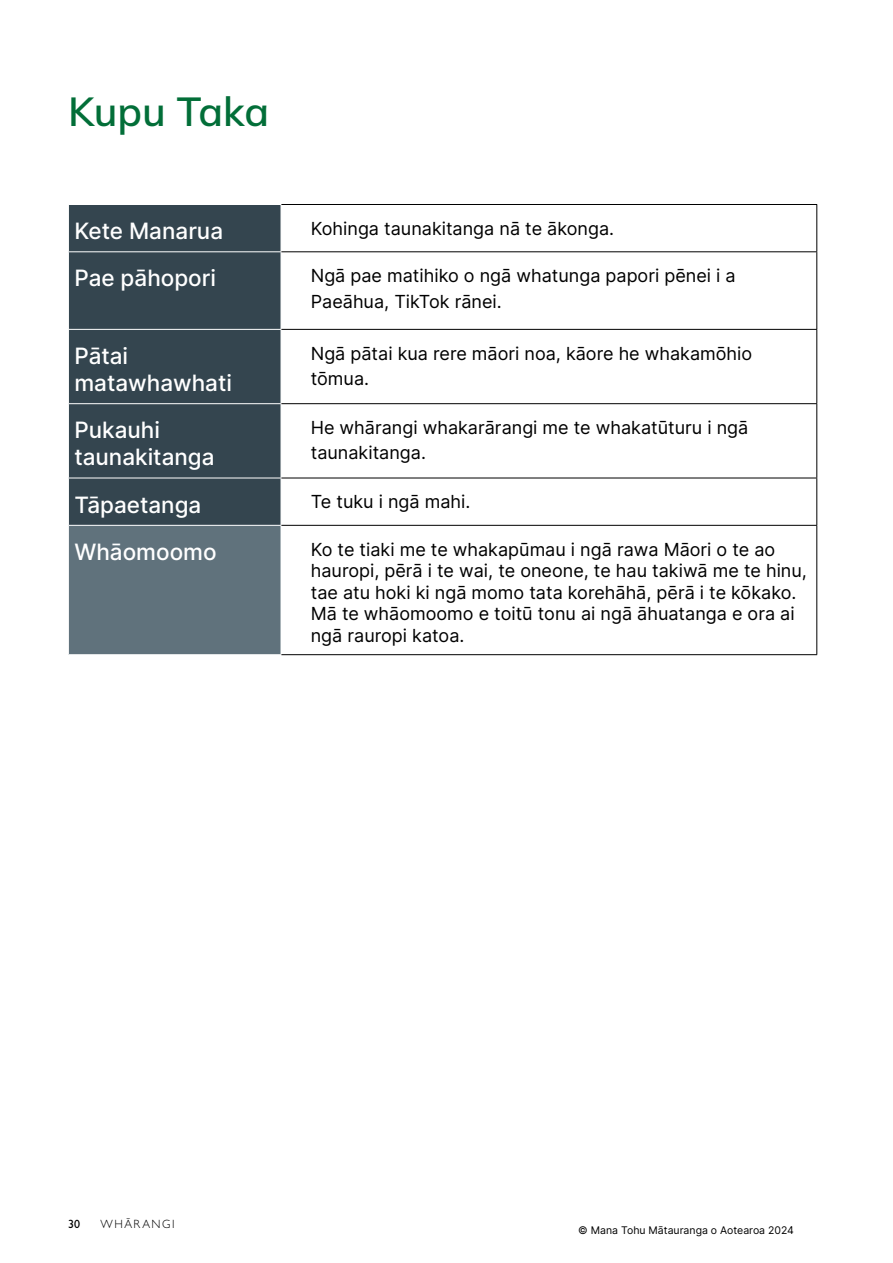
<style>
.page{position:relative;width:893px;height:1263px;background:#fff}
.page>*{position:absolute;margin:0;border:0;box-sizing:border-box;transform-origin:0 0}
.t1{font:600 40.5px "Mulish";color:#026e38}
.t2{font:500 22.5px/27px "Inter";color:#fff}
.t3{font:18px/21.6px "Inter";color:#000}
.t4{font:300 12px "Gill Sans Nova";letter-spacing:.125em;color:#000}
.t5{font:10.5px "Inter";color:#000}
.s1{font-weight:500}
</style>
<div class="page">
<div style="left:69px;top:205px;width:212px;height:320px;background:#34454f"></div>
<div style="left:68px;top:525px;width:213px;height:130px;background:#60727c"></div>
<hr style="left:68px;top:251px;width:213px;height:1px;background:#fff">
<hr style="left:68px;top:329px;width:213px;height:1px;background:#fff">
<hr style="left:68px;top:403px;width:213px;height:1px;background:#fff">
<hr style="left:68px;top:478px;width:213px;height:1px;background:#fff">
<hr style="left:68px;top:525px;width:213px;height:1px;background:#fff">
<hr style="left:68px;top:526px;width:1px;height:128px;background:#fff">
<hr style="left:68px;top:654px;width:213px;height:1px;background:#fff">
<hr style="left:281px;top:204px;width:536px;height:1px;background:#000">
<hr style="left:816px;top:205px;width:1px;height:46px;background:#000">
<hr style="left:281px;top:251px;width:536px;height:1px;background:#000">
<hr style="left:816px;top:252px;width:1px;height:77px;background:#000">
<hr style="left:281px;top:329px;width:536px;height:1px;background:#000">
<hr style="left:816px;top:330px;width:1px;height:73px;background:#000">
<hr style="left:816px;top:404px;width:1px;height:74px;background:#000">
<hr style="left:816px;top:478px;width:1px;height:47px;background:#000">
<hr style="left:816px;top:526px;width:1px;height:128px;background:#000">
<hr style="left:281px;top:403px;width:536px;height:1px;background:#000">
<hr style="left:281px;top:478px;width:536px;height:1px;background:#000">
<hr style="left:281px;top:525px;width:536px;height:1px;background:#000">
<hr style="left:281px;top:654px;width:536px;height:1px;background:#000">
<h1 class="t1" style="left:68px;top:84px;width:203px">Kupu Taka</h1>
<p class="t2" style="left:74px;top:217px;width:150px">Kete Manarua</p>
<p class="t3" style="left:311px;top:217px;width:305px">Kohinga taunakitanga nā te ākonga.</p>
<p class="t2" style="left:74px;top:264px;width:143px">Pae pāhopori</p>
<p class="t3" style="left:311px;top:262px;width:426px;line-height:25.5px">Ngā pae matihiko o ngā whatunga papori pēnei i a<br>Paeāhua, TikTok rānei.</p>
<p class="t2" style="left:74px;top:342px;width:159px">Pātai matawhawhati</p>
<p class="t3" style="left:311px;top:340px;width:443px;line-height:25.5px">Ngā pātai kua rere māori noa, kāore he whakamōhio tōmua.</p>
<p class="t2" style="left:74px;top:416px;width:142px">Pukauhi taunakitanga</p>
<p class="t3" style="left:311px;top:414px;width:439px;line-height:25.5px">He whārangi whakarārangi me te whakatūturu i ngā taunakitanga.</p>
<p class="t2" style="left:74px;top:490px;width:128px">Tāpaetanga</p>
<p class="t3" style="left:311px;top:490px;width:161px">Te tuku i ngā mahi.</p>
<p class="t2" style="left:74px;top:538px;width:144px">Whāomoomo</p>
<p class="t3" style="left:311px;top:538px;width:498px">Ko te tiaki me te whakapūmau i ngā rawa Māori o te ao hauropi, pērā i te wai, te oneone, te hau takiwā me te hinu, tae atu hoki ki ngā momo tata korehāhā, pērā i te kōkako.<br>Mā te whāomoomo e toitū tonu ai ngā āhuatanga e ora ai ngā rauropi katoa.</p>
<p class="t4" style="left:68px;top:1217px;width:108px"><span class="s1">30</span> WHĀRANGI</p>
<p class="t5" style="left:578px;top:1222px;width:217px">© Mana Tohu Mātauranga o Aotearoa 2024</p>
</div>
